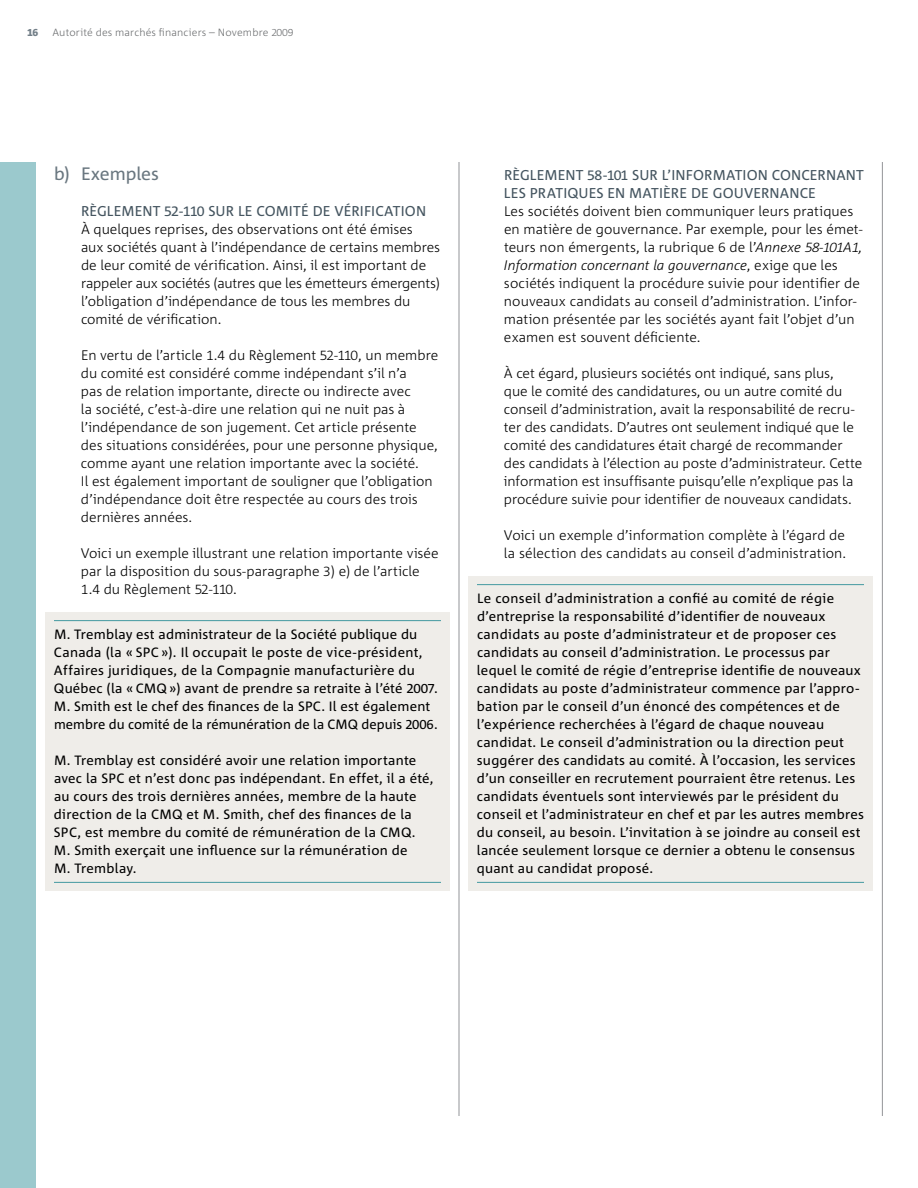
<style>
.page{position:relative;width:918px;height:1188px;background:#fff}
.page>*{position:absolute;margin:0;border:0;box-sizing:border-box;transform-origin:0 0}
.t1{font:18px "Corpid";color:#6a7780}
.t2{font:14.25px/18px "Corpid";letter-spacing:.01em;color:#455560}
.t3{font:300 13.8px/18px "Corpid";color:#000}
.t4{font:13.5px/18px "Corpid";letter-spacing:.02em;color:#000}
.t5{font:300 10.5px "Corpid";letter-spacing:.015em;color:#6d6f71}
.t6{font:800 10.5px "Corpid Caps";color:#737f88}
.s1{font-family:"Corpid Caps"}
.s2{font-style:italic}
.s3{font-family:"Corpid Caps";font-style:italic}
</style>
<div class="page">
<hr style="left:459px;top:162px;width:1px;height:954px;background:#939598">
<hr style="left:882px;top:162px;width:1px;height:954px;background:#939598">
<div style="left:0;top:162px;width:36px;height:1026px;background:#9bc9cd"></div>
<div style="left:468px;top:576px;width:405px;height:315px;background:#efede9"></div>
<div style="left:45px;top:612px;width:405px;height:279px;background:#efede9"></div>
<hr style="left:477px;top:584px;width:387px;height:1px;background:#4499a1">
<hr style="left:477px;top:882px;width:387px;height:1px;background:#4499a1">
<hr style="left:54px;top:620px;width:387px;height:1px;background:#4499a1">
<hr style="left:54px;top:882px;width:387px;height:1px;background:#4499a1">
<p class="t6" style="left:27px;top:27px;width:13px">16</p>
<p class="t5" style="left:52px;top:27px;width:243px">Autorité des marchés financiers – Novembre <span class="s1">2009</span></p>
<h1 class="t1" style="left:54px;top:164px;width:106px">b) Exemples</h1>
<p class="t2" style="left:81px;top:202px;width:347px">Règlement <span class="s1">52</span>‑<span class="s1">110</span> sur le comité de vérification</p>
<p class="t3" style="left:81px;top:220px;width:361px">À quelques reprises, des observations ont été émises<br>aux sociétés quant à l’indépendance de certains membres de leur comité de vérification. Ainsi, il est important de rappeler aux sociétés (autres que les émetteurs émergents) l’obligation d’indépendance de tous les membres du comité de vérification.</p>
<p class="t3" style="left:81px;top:346px;width:359px">En vertu de l’article <span class="s1">1</span>.<span class="s1">4</span> du Règlement <span class="s1">52</span>‑<span class="s1">110</span>, un membre du comité est considéré comme indépendant s’il n’a<br>pas de relation importante, directe ou indirecte avec<br>la société, c’est-à-dire une relation qui ne nuit pas à l’indépendance de son jugement. Cet article présente des situations considérées, pour une personne physique, comme ayant une relation importante avec la société.<br>Il est également important de souligner que l’obligation d’indépendance doit être respectée au cours des trois dernières années.</p>
<p class="t3" style="left:81px;top:544px;width:359px">Voici un exemple illustrant une relation importante visée par la disposition du sous-paragraphe <span class="s1">3</span>) e) de l’article<br><span class="s1">1</span>.<span class="s1">4</span> du Règlement <span class="s1">52</span>‑<span class="s1">110</span>.</p>
<p class="t4" style="left:54px;top:625px;width:365px">M. Tremblay est administrateur de la Société publique du<br>Canada (la « SPC</p>
<p class="t4" style="left:54px;top:643px;width:383px;text-indent:107px">»).I l occupait le poste de vice-président, -Affaires juridiques, de la Compagnie manufacturière du Québec (la « CM Q») avant de prendre sa retraite à l’été <span class="s1">2007</span>.<br>M.S</p>
<p class="t4" style="left:54px;top:697px;width:383px;text-indent:279px">l est -également membre du comité de la rémunération de la CMQ depuis <span class="s1">2006</span>.</p>
<p class="t4" style="left:54px;top:751px;width:364px">M. Tremblay est considéré avoir une relation importante avec la SPC</p>
<p class="t4" style="left:81px;top:697px;width:220px">mith est le chef des finances de la SPC.I</p>
<p class="t4" style="left:54px;top:769px;width:381px;text-indent:74px">et n’est donc pas indépendant.En effet, il a été, au cours des trois dernières années, membre de la haute direction de la CM</p>
<p class="t4" style="left:54px;top:805px;width:359px;text-indent:177px">mith, chef des finances de la<br>SPC, est membre du comité de rémunération de la CM</p>
<p class="t4" style="left:172px;top:805px;width:35px">Q et M.S</p>
<p class="t4" style="left:401px;top:823px;width:14px">Q.</p>
<p class="t4" style="left:54px;top:841px;width:355px;text-indent:28px">mith exerçait une influence sur la rémunération de<br>M. Tremblay.</p>
<p class="t4" style="left:54px;top:841px;width:8px">M.S</p>
<p class="t2" style="left:504px;top:166px;width:358px">Règlement <span class="s1">58</span>‑<span class="s1">101</span> sur l’information concernant les pratiques en matière de gouvernance</p>
<p class="t3" style="left:504px;top:202px;width:360px">Les sociétés doivent bien communiquer leurs pratiques en matière de gouvernance. Par exemple, pour les émet&shy;teurs non émergents, la rubrique <span class="s1">6</span> de l’<span class="s2">Annexe</span> <span class="s3">58</span><span class="s2">‑</span><span class="s3">101</span><span class="s2">A</span><span class="s3">1</span><span class="s2">, Information concernant la gouvernance</span>, exige que les sociétés indiquent la procédure suivie pour identifier de nouveaux candidats au conseil d’administration. L’infor&shy;mation présentée par les sociétés ayant fait l’objet d’un examen est souvent déficiente.</p>
<p class="t3" style="left:504px;top:364px;width:360px">À cet égard, plusieurs sociétés ont indiqué, sans plus,<br>que le comité des candidatures, ou un autre comité du conseil d’administration, avait la responsabilité de recru&shy;ter des candidats. D’autres ont seulement indiqué que le comité des candidatures était chargé de recommander des candidats à l’élection au poste d’administrateur. Cette information est insuffisante puisqu’elle n’explique pas la procédure suivie pour identifier de nouveaux candidats.</p>
<p class="t3" style="left:504px;top:526px;width:344px">Voici un exemple d’information complète à l’égard de la sélection des candidats au conseil d’administration.</p>
<p class="t4" style="left:477px;top:589px;width:389px">Le conseil d’administration a confié au comité de régie d’entreprise la responsabilité d’identifier de nouveaux candidats au poste d’administrateur et de proposer ces candidats au conseil d’administration.Le processus par lequel le comité de régie d’entreprise identifie de -nouveaux candidats au poste d’administrateur commence par l’appro&shy;bation par le conseil d’un énoncé des compétences et de l’expérience recherchées à l’égard de chaque nouveau candidat.Le conseil d’administration ou la direction peut suggérer des candidats au comité.À l’occasion, les services d’un conseiller en recrutement pourraient être retenus.Les candidats éventuels sont interviewés par le président du conseil et l’administrateur en chef et par les autres membres du conseil, au besoin.L’invitation à se joindre au conseil est lancée seulement lorsque ce dernier a obtenu le consensus quant au candidat proposé.</p>
</div>
